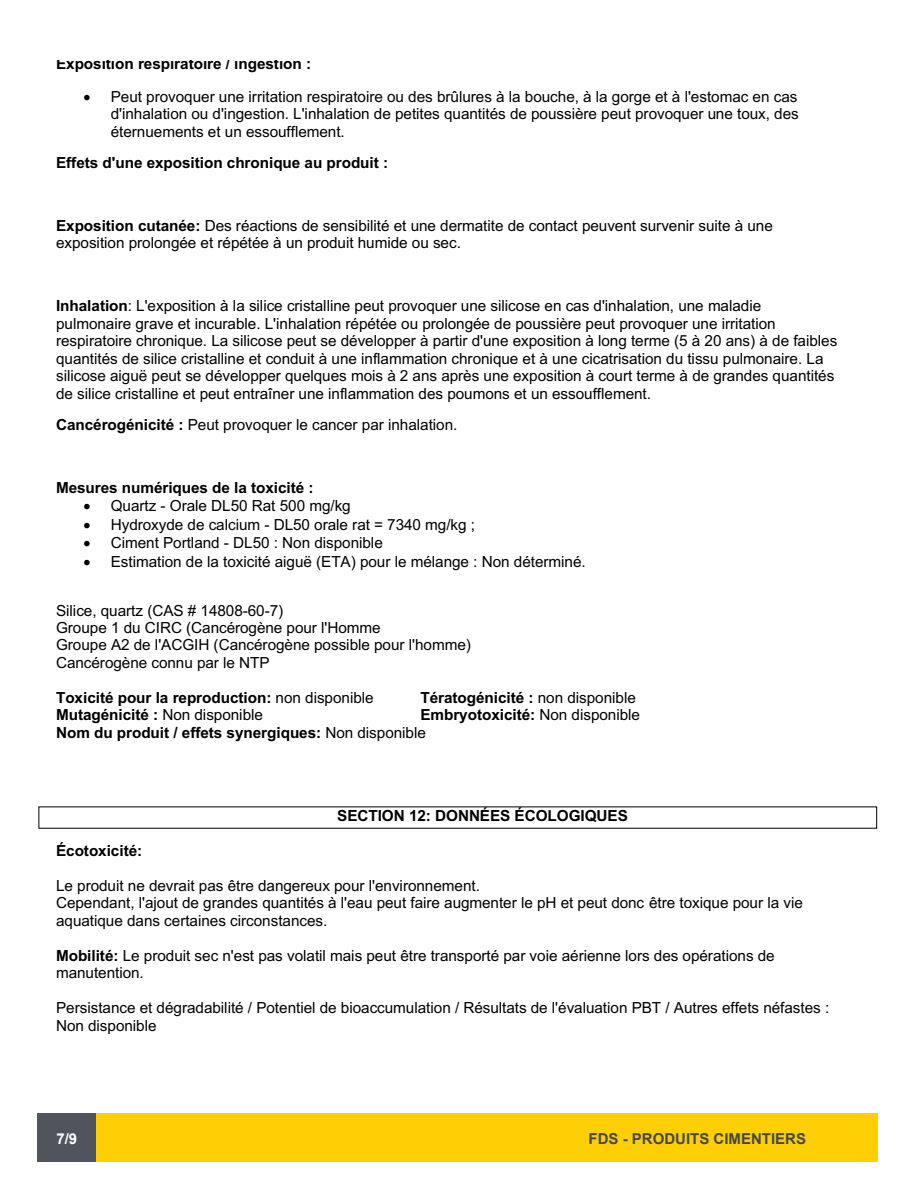
<style>
.page{position:relative;width:918px;height:1188px;background:#fff}
.page>*{position:absolute;margin:0;border:0;box-sizing:border-box;transform-origin:0 0}
.t1{font:15.3px/17.5px "Arial";letter-spacing:-.005em;color:#000}
.t2{font:700 15.3px/17.5px "Arial";letter-spacing:-.005em;color:#000}
.t3{font:700 15px "Arial";color:#454647}
.t4{font:700 15px "Arial";color:#fff}
.s1{font-weight:700}
.s2{font-weight:400}
</style>
<div class="page">
<div style="left:38px;top:1113px;width:839px;height:48px;background:#ffcf06"></div>
<div style="left:38px;top:1113px;width:58px;height:48px;background:#4f545d"></div>
<p class="t2" style="left:56px;top:55px;width:257px">Exposition respiratoire / ingestion :</p>
<p class="t1" style="left:111px;top:88px;width:690px;text-align:justify;text-indent:-27px">• Peut provoquer une irritation respiratoire ou des brûlures à la bouche, à la gorge et à l'estomac en cas d'inhalation ou d'ingestion. L'inhalation de petites quantités de poussière peut provoquer une toux, des éternuements et un essoufflement.</p>
<p class="t2" style="left:56px;top:154px;width:334px">Effets d'une exposition chronique au produit :</p>
<p class="t1" style="left:56px;top:217px;width:718px"><span class="s1">Exposition cutanée:</span> Des réactions de sensibilité et une dermatite de contact peuvent survenir suite à une exposition prolongée et répétée à un produit humide ou sec.</p>
<p class="t1" style="left:56px;top:297px;width:783px"><span class="s1">Inhalation</span>: L'exposition à la silice cristalline peut provoquer une silicose en cas d'inhalation, une maladie pulmonaire grave et incurable. L'inhalation répétée ou prolongée de poussière peut provoquer une irritation respiratoire chronique. La silicose peut se développer à partir d'une exposition à long terme (5 à 20 ans) à de faibles quantités de silice cristalline et conduit à une inflammation chronique et à une cicatrisation du tissu pulmonaire. La silicose aiguë peut se développer quelques mois à 2 ans après une exposition à court terme à de grandes quantités de silice cristalline et peut entraîner une inflammation des poumons et un essoufflement.</p>
<p class="t1" style="left:56px;top:416px;width:403px"><span class="s1">Cancérogénicité :</span> Peut provoquer le cancer par inhalation.</p>
<p class="t2" style="left:56px;top:479px;width:259px">Mesures numériques de la toxicité :</p>
<p class="t1" style="left:83px;top:497px;width:269px">• Quartz - Orale DL50 Rat 500 mg/kg</p>
<p class="t1" style="left:83px;top:515px;width:393px">• Hydroxyde de calcium - DL50 orale rat = 7340 mg/kg ;</p>
<p class="t1" style="left:83px;top:534px;width:301px">• Ciment Portland - DL50 : Non disponible</p>
<p class="t1" style="left:83px;top:553px;width:504px">• Estimation de la toxicité aiguë (ETA) pour le mélange : Non déterminé.</p>
<p class="t1" style="left:56px;top:602px;width:416px">Silice, quartz (CAS # 14808-60-7)<br>Groupe 1 du CIRC (Cancérogène pour l'Homme<br>Groupe A2 de l'ACGIH (Cancérogène possible pour l'homme)<br>Cancérogène connu par le NTP</p>
<p class="t2" style="left:56px;top:689px;width:319px">Toxicité pour la reproduction: <span class="s2">non disponible</span></p>
<p class="t2" style="left:420px;top:689px;width:217px">Tératogénicité : <span class="s2">non disponible</span></p>
<p class="t2" style="left:56px;top:706px;width:208px">Mutagénicité : <span class="s2">Non disponible</span></p>
<p class="t2" style="left:56px;top:706px;width:585px;text-indent:364px">Embryotoxicité: <span class="s2">Non disponible<br></span>Nom du produit / effets synergiques: <span class="s2">Non disponible</span></p>
<p class="t2" style="left:337px;top:807px;width:292px">SECTION 12: DONNÉES ÉCOLOGIQUES</p>
<p class="t2" style="left:56px;top:842px;width:88px">Écotoxicité:</p>
<p class="t1" style="left:56px;top:877px;width:748px">Le produit ne devrait pas être dangereux pour l'environnement.<br>Cependant, l'ajout de grandes quantités à l'eau peut faire augmenter le pH et peut donc être toxique pour la vie aquatique dans certaines circonstances.</p>
<p class="t1" style="left:56px;top:947px;width:720px"><span class="s1">Mobilité:</span> Le produit sec n'est pas volatil mais peut être transporté par voie aérienne lors des opérations de manutention.</p>
<p class="t1" style="left:56px;top:999px;width:775px">Persistance et dégradabilité / Potentiel de bioaccumulation / Résultats de l'évaluation PBT / Autres effets néfastes :<br>Non disponible</p>
<p class="t4" style="left:56px;top:1129px;width:22px">7/9</p>
<p class="t3" style="left:589px;top:1129px;width:219px">FDS - PRODUITS CIMENTIERS</p>
</div>
